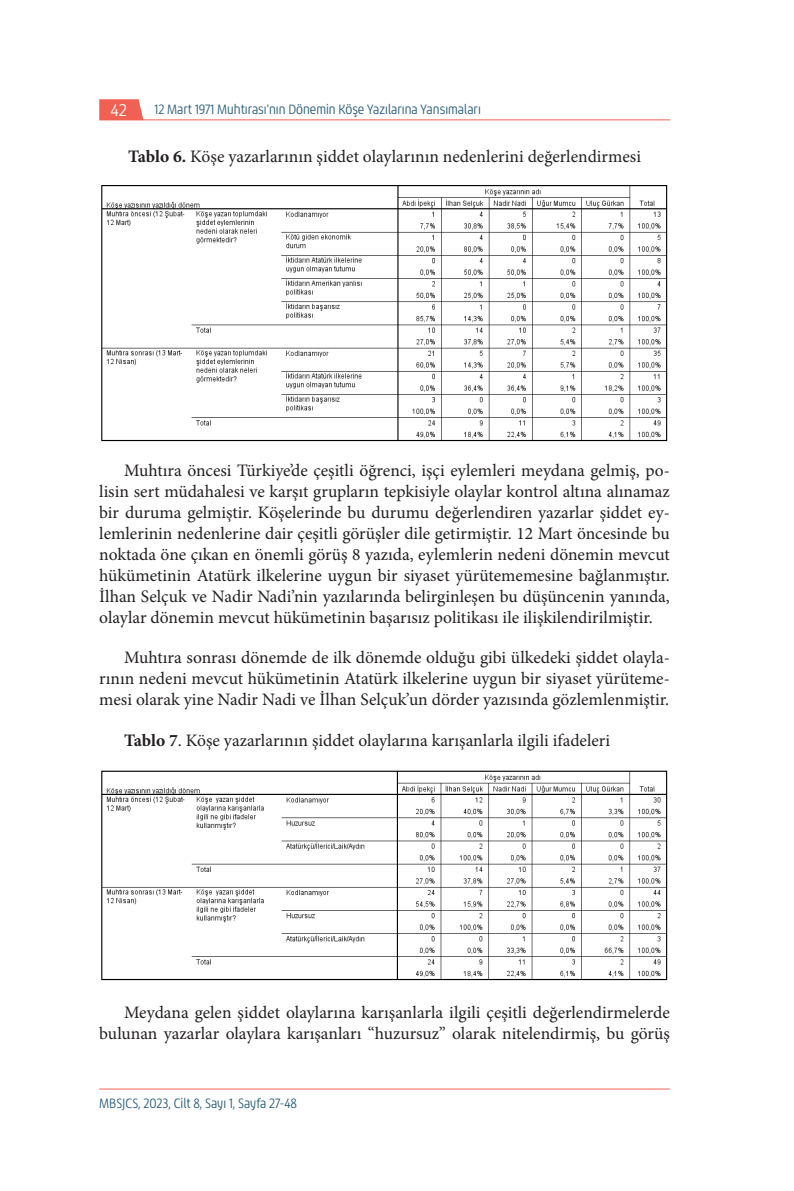
<style>
.page{position:relative;width:794px;height:1191px;background:#fff}
.page>*{position:absolute;margin:0;border:0;box-sizing:border-box;transform-origin:0 0}
.ANA_METİN{font:17.5px/21px "Minion Pro";color:#231f20;text-align:justify}
.t1{font:17.5px "Chypre Nor Boo";color:#fff}
.t2{font:14px "Chypre Con Boo";color:#285b77}
.s1{font-weight:700}
</style>
<div class="page">
<svg style="left:99px;top:99px;width:44px;height:21px"></svg>
<hr style="left:99px;top:120px;width:571px;height:1px;background:#f16153">
<hr style="left:99px;top:1088px;width:571px;height:1px;background:#f16153">
<img style="left:101px;top:185px;width:567px;height:257px">
<img style="left:101px;top:770px;width:567px;height:211px">
<p class="t1" style="left:111px;top:100px;width:18px">42</p>
<p class="t2" style="left:155px;top:101px;width:328px">12 Mart 1971 Muhtırası'nın Dönemin Köşe Yazılarına Yansımaları</p>
<p class="ANA_METİN" style="left:128px;top:146px;width:514px"><span class="s1">Tablo 6.</span> Köşe yazarlarının şiddet olaylarının nedenlerini değerlendirmesi</p>
<p class="ANA_METİN" style="left:99px;top:459px;width:572px;text-indent:25px">Muhtıra öncesi Türkiye’de çeşitli öğrenci, işçi eylemleri meydana gelmiş, po&shy;lisin sert müdahalesi ve karşıt grupların tepkisiyle olaylar kontrol altına alınamaz bir duruma gelmiştir. Köşelerinde bu durumu değerlendiren yazarlar şiddet ey&shy;lemlerinin nedenlerine dair çeşitli görüşler dile getirmiştir. 12 Mart öncesinde bu noktada öne çıkan en önemli görüş 8 yazıda, eylemlerin nedeni dönemin mevcut hükümetinin Atatürk ilkelerine uygun bir siyaset yürütememesine bağlanmıştır.<br>İlhan Selçuk ve Nadir Nadi’nin yazılarında belirginleşen bu düşüncenin yanında, olaylar dönemin mevcut hükümetinin başarısız politikası ile ilişkilendirilmiştir.</p>
<p class="ANA_METİN" style="left:99px;top:647px;width:572px;text-indent:25px">Muhtıra sonrası dönemde de ilk dönemde olduğu gibi ülkedeki şiddet olayla&shy;rının nedeni mevcut hükümetinin Atatürk ilkelerine uygun bir siyaset yürüteme&shy;mesi olarak yine Nadir Nadi ve İlhan Selçuk’un dörder yazısında gözlemlenmiştir.</p>
<p class="ANA_METİN" style="left:124px;top:730px;width:487px"><span class="s1">Tablo 7</span>. Köşe yazarlarının şiddet olaylarına karışanlarla ilgili ifadeleri</p>
<p class="ANA_METİN" style="left:99px;top:1002px;width:572px;text-align:right">Meydana gelen şiddet olaylarına karışanlarla ilgili çeşitli değerlendirmelerde bulunan yazarlar olaylara karışanları “huzursuz” olarak nitelendirmiş, bu görüş</p>
<p class="t2" style="left:99px;top:1095px;width:199px">MBSJCS, 2023, Cilt 8, Sayı 1, Sayfa 27-48</p>
</div>
